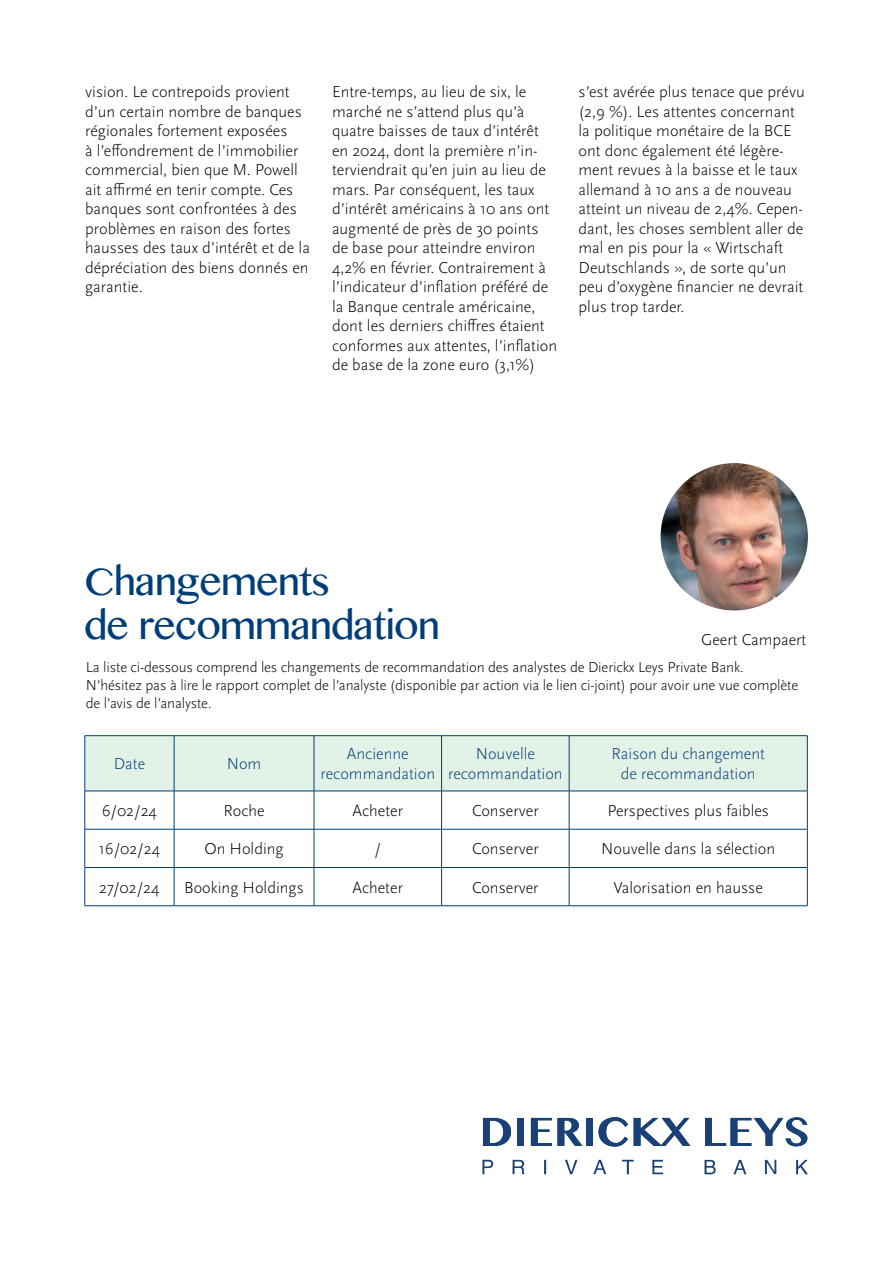
<style>
.page{position:relative;width:893px;height:1263px;background:#fff}
.page>*{position:absolute;margin:0;border:0;box-sizing:border-box;transform-origin:0 0}
.t1{font:39px/43.5px "Malayalam MN";letter-spacing:-.02em;color:#003d79}
.t2{font:300 16.5px/19.5px "Scala Sans Pro";color:#000}
.t3{font:300 16.5px/19.8px "Scala Sans Pro";color:#003d79;text-align:center}
.t4{font:300 15px/18px "Scala Sans Pro";letter-spacing:-.01em;color:#000}
</style>
<div class="page">
<svg style="left:483px;top:1118px;width:28px;height:28px"></svg>
<div style="left:517px;top:1118px;width:7px;height:28px;background:#1a4175"></div>
<svg style="left:531px;top:1118px;width:51px;height:28px"></svg>
<div style="left:586px;top:1118px;width:7px;height:28px;background:#1a4175"></div>
<svg style="left:598px;top:1117px;width:30px;height:29px"></svg>
<svg style="left:634px;top:1118px;width:56px;height:28px"></svg>
<svg style="left:705px;top:1117px;width:102px;height:29px"></svg>
<svg style="left:482px;top:1160px;width:326px;height:14px"></svg>
<img style="left:661px;top:463px;width:147px;height:147px;border-radius:74px">
<div style="left:86px;top:736px;width:721px;height:55px;background:#e3f2e7"></div>
<svg style="left:175px;top:792px;width:632px;height:113px"></svg>
<hr style="left:85px;top:791px;width:89px;height:1px;background:#003d79">
<hr style="left:85px;top:791px;width:1px;height:38px;background:#003d79">
<hr style="left:174px;top:791px;width:140px;height:1px;background:#003d79">
<hr style="left:174px;top:791px;width:1px;height:38px;background:#003d79">
<hr style="left:314px;top:791px;width:128px;height:1px;background:#003d79">
<hr style="left:314px;top:791px;width:1px;height:38px;background:#003d79">
<hr style="left:442px;top:791px;width:127px;height:1px;background:#003d79">
<hr style="left:441px;top:791px;width:1px;height:38px;background:#003d79">
<hr style="left:569px;top:791px;width:238px;height:1px;background:#003d79">
<hr style="left:569px;top:791px;width:1px;height:38px;background:#003d79">
<hr style="left:807px;top:791px;width:1px;height:38px;background:#003d79">
<hr style="left:85px;top:829px;width:89px;height:1px;background:#003d79">
<hr style="left:85px;top:829px;width:1px;height:38px;background:#003d79">
<hr style="left:174px;top:829px;width:140px;height:1px;background:#003d79">
<hr style="left:174px;top:829px;width:1px;height:38px;background:#003d79">
<hr style="left:314px;top:829px;width:128px;height:1px;background:#003d79">
<hr style="left:314px;top:829px;width:1px;height:38px;background:#003d79">
<hr style="left:442px;top:829px;width:127px;height:1px;background:#003d79">
<hr style="left:441px;top:829px;width:1px;height:38px;background:#003d79">
<hr style="left:569px;top:829px;width:238px;height:1px;background:#003d79">
<hr style="left:569px;top:829px;width:1px;height:38px;background:#003d79">
<hr style="left:807px;top:829px;width:1px;height:38px;background:#003d79">
<hr style="left:85px;top:867px;width:89px;height:1px;background:#003d79">
<hr style="left:85px;top:868px;width:1px;height:37px;background:#003d79">
<hr style="left:174px;top:867px;width:140px;height:1px;background:#003d79">
<hr style="left:174px;top:868px;width:1px;height:37px;background:#003d79">
<hr style="left:314px;top:867px;width:128px;height:1px;background:#003d79">
<hr style="left:314px;top:868px;width:1px;height:37px;background:#003d79">
<hr style="left:442px;top:867px;width:127px;height:1px;background:#003d79">
<hr style="left:441px;top:868px;width:1px;height:37px;background:#003d79">
<hr style="left:569px;top:867px;width:238px;height:1px;background:#003d79">
<hr style="left:569px;top:868px;width:1px;height:37px;background:#003d79">
<hr style="left:807px;top:868px;width:1px;height:37px;background:#003d79">
<hr style="left:85px;top:905px;width:89px;height:1px;background:#003d79">
<hr style="left:174px;top:905px;width:140px;height:1px;background:#003d79">
<hr style="left:314px;top:905px;width:128px;height:1px;background:#003d79">
<hr style="left:442px;top:905px;width:127px;height:1px;background:#003d79">
<hr style="left:569px;top:905px;width:238px;height:1px;background:#003d79">
<hr style="left:85px;top:735px;width:89px;height:1px;background:#003d79">
<hr style="left:85px;top:736px;width:1px;height:55px;background:#003d79">
<hr style="left:174px;top:735px;width:140px;height:1px;background:#003d79">
<hr style="left:174px;top:736px;width:1px;height:55px;background:#003d79">
<hr style="left:314px;top:735px;width:128px;height:1px;background:#003d79">
<hr style="left:314px;top:736px;width:1px;height:55px;background:#003d79">
<hr style="left:442px;top:735px;width:127px;height:1px;background:#003d79">
<hr style="left:441px;top:736px;width:1px;height:55px;background:#003d79">
<hr style="left:569px;top:735px;width:238px;height:1px;background:#003d79">
<hr style="left:569px;top:736px;width:1px;height:55px;background:#003d79">
<hr style="left:807px;top:736px;width:1px;height:55px;background:#003d79">
<p class="t2" style="left:85px;top:82px;width:226px">vision. Le contrepoids provient d’un certain nombre de banques régionales fortement exposées<br>à l’effondrement de l’immobilier commercial, bien que M. Powell ait affirmé en tenir compte. Ces banques sont confrontées à des problèmes en raison des fortes hausses des taux d’intérêt et de la dépréciation des biens donnés en garantie.</p>
<p class="t2" style="left:332px;top:82px;width:227px">Entre-temps, au lieu de six, le marché ne s’attend plus qu’à quatre baisses de taux d’intérêt en 2024, dont la première n’in&shy;terviendrait qu’en juin au lieu de mars. Par conséquent, les taux d’intérêt américains à 10 ans ont augmenté de près de 30 points de base pour atteindre environ<br>4,2% en février. Contrairement à l’indicateur d’inflation préféré de la Banque centrale américaine, dont les derniers chiffres étaient conformes aux attentes, l’inflation de base de la zone euro (3,1%)</p>
<p class="t2" style="left:579px;top:82px;width:228px">s’est avérée plus tenace que prévu (2,9 %). Les attentes concernant la politique monétaire de la BCE ont donc également été légère&shy;ment revues à la baisse et le taux allemand à 10 ans a de nouveau atteint un niveau de 2,4%. Cepen&shy;dant, les choses semblent aller de mal en pis pour la « Wirtschaft<br>Deutschlands », de sorte qu’un peu d’oxygène financier ne devrait plus trop tarder.</p>
<h1 class="t1" style="left:84px;top:561px;width:357px">Changements<br>de recommandation</h1>
<p class="t4" style="left:86px;top:658px;width:714px">La liste ci-dessous comprend les changements de recommandation des analystes de Dierickx Leys Private Bank.<br>N’hésitez pas à lire le rapport complet de l’analyste (disponible par action via le lien ci-joint) pour avoir une vue complète de l’avis de l’analyste.</p>
<p class="t2" style="left:701px;top:630px;width:107px">Geert Campaert</p>
<p class="t3" style="left:114px;top:754px;width:33px">Date</p>
<p class="t3" style="left:227px;top:754px;width:36px">Nom</p>
<p class="t3" style="left:320px;top:744px;width:116px">Ancienne recommandation</p>
<p class="t3" style="left:448px;top:744px;width:116px">Nouvelle recommandation</p>
<p class="t3" style="left:611px;top:744px;width:155px">Raison du changement de recommandation</p>
<p class="t2" style="left:102px;top:801px;width:57px">6/02/24</p>
<p class="t2" style="left:224px;top:801px;width:43px">Roche</p>
<p class="t2" style="left:353px;top:801px;width:52px">Acheter</p>
<p class="t2" style="left:472px;top:801px;width:68px">Conserver</p>
<p class="t2" style="left:607px;top:801px;width:163px">Perspectives plus faibles</p>
<p class="t2" style="left:99px;top:839px;width:63px">16/02/24</p>
<p class="t2" style="left:204px;top:839px;width:81px">On Holding</p>
<p class="t2" style="left:374px;top:839px;width:8px">/</p>
<p class="t2" style="left:472px;top:839px;width:68px">Conserver</p>
<p class="t2" style="left:601px;top:839px;width:176px">Nouvelle dans la sélection</p>
<p class="t2" style="left:99px;top:878px;width:62px">27/02/24</p>
<p class="t2" style="left:184px;top:878px;width:121px">Booking Holdings</p>
<p class="t2" style="left:352px;top:878px;width:52px">Acheter</p>
<p class="t2" style="left:472px;top:878px;width:68px">Conserver</p>
<p class="t2" style="left:613px;top:878px;width:151px">Valorisation en hausse</p>
</div>
